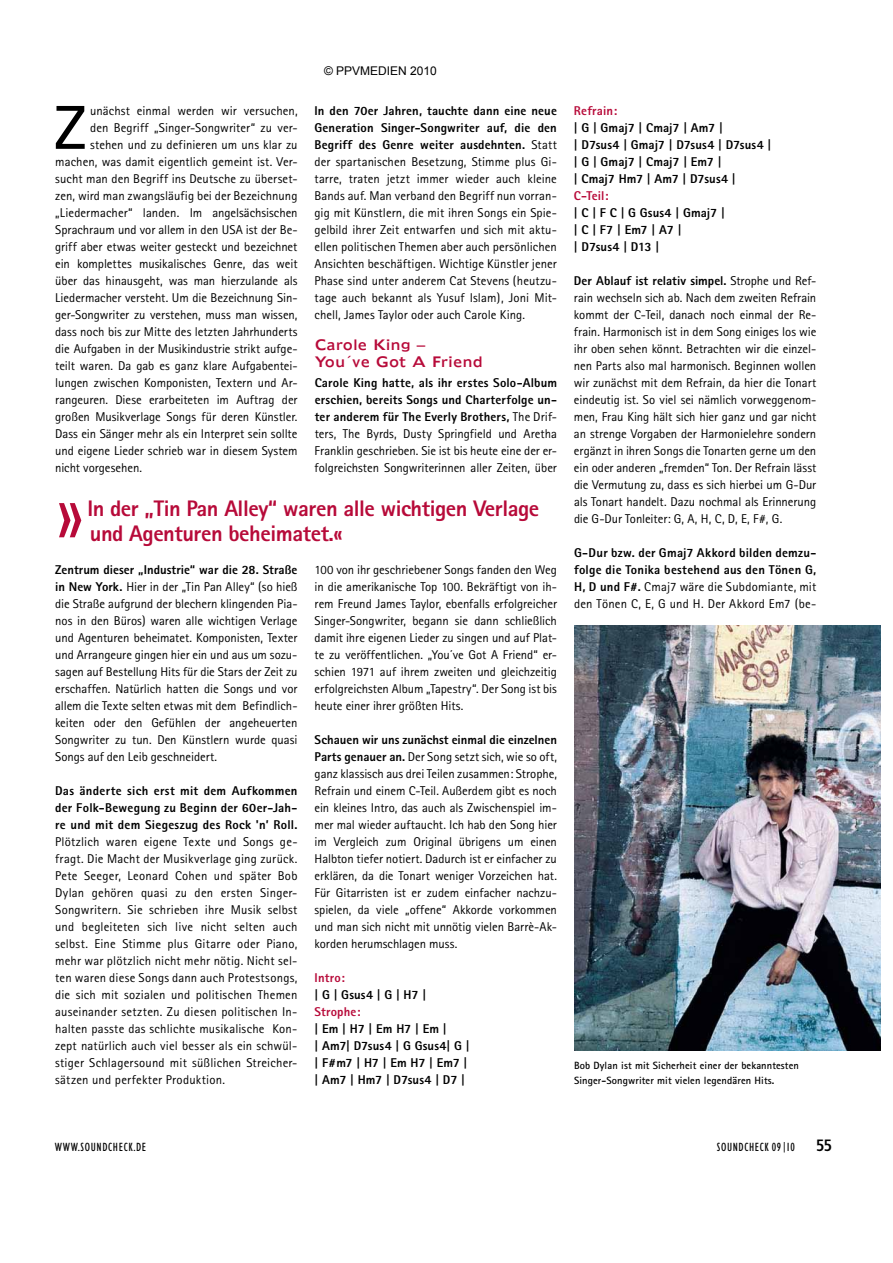
<style>
.page{position:relative;width:893px;height:1263px;background:#fff}
.page>*{position:absolute;margin:0;border:0;box-sizing:border-box;transform-origin:0 0}
.t1{font:300 93px "Rotis Sans Serif";color:#b70a39}
.t2{font:61.8px "Humanist 777 BT Roman B";color:#000}
.t3{font:800 22.5px/25.5px "Rotis Sans Serif";letter-spacing:-.02em;color:#b70a39}
.t4{font:16.5px "Humanist 777 BT Bold Condensed B";color:#000}
.t5{font:13.5px/17px "Humanist 970 BT Roman C";letter-spacing:.005em;color:#b70a39}
.t6{font:12.75px/17px "Rotis Sans Serif";letter-spacing:-.005em;color:#000;text-align:justify}
.t7{font:800 12.75px/17px "Rotis Sans Serif";letter-spacing:.015em;color:#000}
.t8{font:800 12.75px "Rotis Sans Serif";letter-spacing:.01em;color:#b70a39}
.t9{font:condensed 12px "Humanist 521 BT";letter-spacing:.05em;color:#000}
.t10{font:12px "Arial";color:#000}
.t11{font:700 10.5px/15px "Rotis Sans Serif";letter-spacing:.01em;color:#000}
.s1{font-weight:800}
.s2{font-weight:400}
.s3{font-family:"Humanist 777 BT Roman B";font-stretch:normal;font-size:19.5px;color:#fff}
.s4{font-family:"Humanist 777 BT Roman B";font-stretch:normal;font-size:10.5px}
</style>
<div class="page">
<img style="left:574px;top:625px;width:306px;height:425px">
<h2 class="t2" style="left:54px;top:89px;width:35px">Z</h2>
<p class="t6" style="left:90px;top:102px;width:209px">unächst einmal werden wir versuchen,</p>
<p class="t6" style="left:90px;top:119px;width:209px">den Begriff „singer-songwriter“ zu ver-</p>
<p class="t6" style="left:90px;top:136px;width:209px">stehen und zu definieren um uns klar zu</p>
<p class="t6" style="left:55px;top:153px;width:244px">machen, was damit eigentlich gemeint ist. ver-</p>
<p class="t6" style="left:55px;top:170px;width:244px">sucht man den Begriff ins Deutsche zu überset-</p>
<p class="t6" style="left:55px;top:187px;width:244px">zen, wird man zwangsläufig bei der Bezeichnung</p>
<p class="t6" style="left:55px;top:204px;width:244px">„liedermacher“ landen. Im angelsächsischen</p>
<p class="t6" style="left:55px;top:221px;width:244px">sprachraum und vor allem in den usa ist der Be-</p>
<p class="t6" style="left:55px;top:238px;width:244px">griff aber etwas weiter gesteckt und bezeichnet</p>
<p class="t6" style="left:55px;top:255px;width:244px">ein komplettes musikalisches Genre, das weit</p>
<p class="t6" style="left:55px;top:272px;width:244px">über das hinausgeht, was man hierzulande als</p>
<p class="t6" style="left:55px;top:289px;width:244px">liedermacher versteht. um die Bezeichnung sin-</p>
<p class="t6" style="left:55px;top:306px;width:244px">ger-songwriter zu verstehen, muss man wissen,</p>
<p class="t6" style="left:55px;top:323px;width:244px">dass noch bis zur Mitte des letzten Jahrhunderts</p>
<p class="t6" style="left:55px;top:340px;width:244px">die aufgaben in der Musikindustrie strikt aufge-</p>
<p class="t6" style="left:55px;top:357px;width:244px">teilt waren. Da gab es ganz klare aufgabentei-</p>
<p class="t6" style="left:55px;top:374px;width:244px">lungen zwischen Komponisten, textern und ar-</p>
<p class="t6" style="left:55px;top:391px;width:244px">rangeuren. Diese erarbeiteten im auftrag der</p>
<p class="t6" style="left:55px;top:408px;width:244px">großen Musikverlage songs für deren Künstler.</p>
<p class="t6" style="left:55px;top:425px;width:244px">Dass ein sänger mehr als ein Interpret sein sollte</p>
<p class="t6" style="left:55px;top:442px;width:244px">und eigene lieder schrieb war in diesem system</p>
<p class="t6" style="left:55px;top:459px;width:88px">nicht vorgesehen.</p>
<p class="t10" style="left:324px;top:64px;width:114px">© PPVMEDIEN 2010</p>
<p class="t6" style="left:314px;top:102px;width:244px"><span class="s1">In den 70er Jahren, tauchte dann eine neue Generation Singer-Songwriter auf, die den Begriff des Genre weiter ausdehnten.</span> statt der spartanischen Besetzung, stimme plus Gi&shy;tarre, traten jetzt immer wieder auch kleine Bands auf. Man verband den Begriff nun vorran&shy;gig mit Künstlern, die mit ihren songs ein spie&shy;gelbild ihrer Zeit entwarfen und sich mit aktu&shy;ellen politischen themen aber auch persönlichen ansichten beschäftigen. Wichtige Künstler jener Phase sind unter anderem cat stevens (heutzu&shy;tage auch bekannt als yusuf Islam), Joni Mit&shy;chell, James taylor oder auch carole King.</p>
<p class="t5" style="left:315px;top:336px;width:170px">Carole King –<br>You´ve Got A Friend</p>
<p class="t6" style="left:315px;top:374px;width:244px"><span class="s1">Carole King hatte, als ihr erstes Solo-Album erschien, bereits Songs und Charterfolge un&shy;ter anderem für The Everly Brothers,</span> the Drif&shy;ters, the Byrds, Dusty springfield und aretha Franklin geschrieben. sie ist bis heute eine der er&shy;folgreichsten songwriterinnen aller Zeiten, über</p>
<h1 class="t1" style="left:55px;top:458px;width:31px">»</h1>
<h3 class="t3" style="left:87px;top:495px;width:453px">In der „Tin Pan Alley“ waren alle wichtigen Verlage und Agenturen beheimatet.«</h3>
<p class="t6" style="left:55px;top:561px;width:244px"><span class="s1">Zentrum dieser „Industrie“ war die 28. Straße in New York.</span> Hier in der „tin Pan alley“ (so hieß die straße aufgrund der blechern klingenden Pia&shy;nos in den Büros) waren alle wichtigen verlage und agenturen beheimatet. Komponisten, texter und arrangeure gingen hier ein und aus um sozu&shy;sagen auf Bestellung Hits für die stars der Zeit zu erschaffen. natürlich hatten die songs und vor allem die texte selten etwas mit dem Befindlich&shy;keiten oder den Gefühlen der angeheuerten songwriter zu tun. Den Künstlern wurde quasi songs auf den leib geschneidert.</p>
<p class="t7" style="left:55px;top:782px;width:244px;text-align:justify">Das änderte sich erst mit dem Aufkommen der Folk-Bewegung zu Beginn der 60er-Jah&shy;re und mit dem Siegeszug des Rock 'n’ Roll.</p>
<p class="t6" style="left:55px;top:833px;width:244px">Plötzlich waren eigene texte und songs ge&shy;fragt. Die Macht der Musikverlage ging zurück.<br>Pete seeger, leonard cohen und später Bob Dylan gehören quasi zu den ersten singer&shy;songwritern. sie schrieben ihre Musik selbst und begleiteten sich live nicht selten auch selbst. Eine stimme plus Gitarre oder Piano, mehr war plötzlich nicht mehr nötig. nicht sel&shy;ten waren diese songs dann auch Protestsongs, die sich mit sozialen und politischen themen auseinander setzten. Zu diesen politischen In&shy;halten passte das schlichte musikalische Kon&shy;zept natürlich auch viel besser als ein schwül&shy;stiger schlagersound mit süßlichen streicher&shy;sätzen und perfekter Produktion.</p>
<p class="t6" style="left:315px;top:561px;width:244px">100 von ihr geschriebener songs fanden den Weg in die amerikanische top 100. Bekräftigt von ih&shy;rem Freund James taylor, ebenfalls erfolgreicher singer-songwriter, begann sie dann schließlich damit ihre eigenen lieder zu singen und auf Plat&shy;te zu veröffentlichen. „you´ve Got a Friend“ er&shy;schien 1971 auf ihrem zweiten und gleichzeitig erfolgreichsten album „tapestry“. Der song ist bis heute einer ihrer größten Hits.</p>
<p class="t6" style="left:315px;top:731px;width:244px"><span class="s1">Schauen wir uns zunächst einmal die einzelnen Parts genauer an.</span> Der song setzt sich, wie so oft, ganz klassisch aus drei teilen zusammen: strophe, refrain und einem c-teil. außerdem gibt es noch ein kleines Intro, das auch als Zwischenspiel im&shy;mer mal wieder auftaucht. Ich hab den song hier im vergleich zum original übrigens um einen Halbton tiefer notiert. Dadurch ist er einfacher zu erklären, da die tonart weniger vorzeichen hat.<br>Für Gitarristen ist er zudem einfacher nachzu&shy;spielen, da viele „offene“ akkorde vorkommen und man sich nicht mit unnötig vielen Barrè-ak&shy;korden herumschlagen muss.</p>
<p class="t8" style="left:315px;top:970px;width:32px">Intro:</p>
<p class="t7" style="left:315px;top:986px;width:113px">| G | Gsus4 | G | H7 |</p>
<p class="t8" style="left:315px;top:1004px;width:48px">Strophe:</p>
<p class="t7" style="left:315px;top:1020px;width:156px">| Em | H7 | Em H7 | Em |<br>| Am7| D7sus4 | G Gsus4| G | | F#m7 | H7 | Em H7 | Em7 | | Am7 | Hm7 | D7sus4 | D7 |</p>
<p class="t8" style="left:574px;top:102px;width:45px">Refrain:</p>
<p class="t7" style="left:574px;top:119px;width:199px">| G | Gmaj7 | Cmaj7 | Am7 |<br>| D7sus4 | Gmaj7 | D7sus4 | D7sus4 | | G | Gmaj7 | Cmaj7 | Em7 |<br>| Cmaj7 Hm7 | Am7 | D7sus4 |</p>
<p class="t8" style="left:574px;top:187px;width:36px">C-Teil:</p>
<p class="t7" style="left:574px;top:204px;width:152px">| C | F C | G Gsus4 | Gmaj7 | | C | F7 | Em7 | A7 |<br>| D7sus4 | D13 |</p>
<p class="t6" style="left:574px;top:272px;width:244px"><span class="s1">Der Ablauf ist relativ simpel.</span> strophe und ref&shy;rain wechseln sich ab. nach dem zweiten refrain kommt der c-teil, danach noch einmal der re&shy;frain. Harmonisch ist in dem song einiges los wie ihr oben sehen könnt. Betrachten wir die einzel&shy;nen Parts also mal harmonisch. Beginnen wollen wir zunächst mit dem refrain, da hier die tonart eindeutig ist. so viel sei nämlich vorweggenom&shy;men, Frau King hält sich hier ganz und gar nicht an strenge vorgaben der Harmonielehre sondern ergänzt in ihren songs die tonarten gerne um den ein oder anderen „fremden“ ton. Der refrain lässt die vermutung zu, dass es sich hierbei um G-Dur als tonart handelt. Dazu nochmal als Erinnerung die G-Dur tonleiter: G, a, H, c, D, E, F#, G.</p>
<p class="t7" style="left:574px;top:544px;width:244px;text-align:justify">G-Dur bzw. der Gmaj7 Akkord bilden demzu&shy;folge die Tonika bestehend aus den Tönen G, H, D und F#. <span class="s2">cmaj7 wäre die subdomiante, mit den tönen c, E, G und H. Der akkord Em7 (be-</span></p>
<p class="t11" style="left:574px;top:1058px;width:226px">Bob Dylan ist mit Sicherheit einer der bekanntesten<br>Singer-Songwriter mit vielen legendären Hits.</p>
<p class="t9" style="left:55px;top:1140px;width:99px">WWW.SOUNDCHECK.DE<span class="s3">/</span></p>
<p class="t9" style="left:717px;top:1140px;width:80px">SOUNDCHECK 09<span class="s4">|</span>10</p>
<p class="t4" style="left:816px;top:1135px;width:18px">55</p>
</div>
